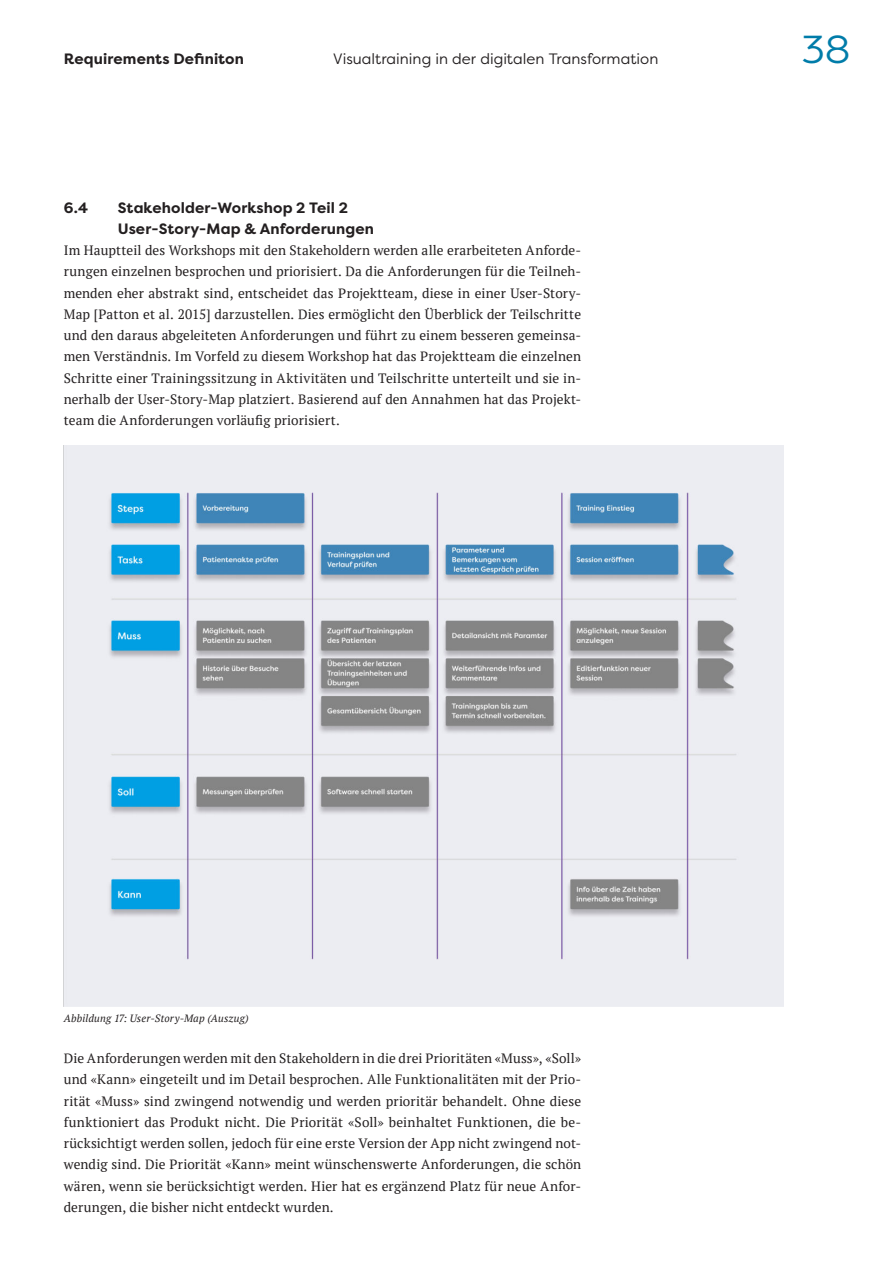
<style>
.page{position:relative;width:893px;height:1263px;background:#fff}
.page>*{position:absolute;margin:0;border:0;box-sizing:border-box;transform-origin:0 0}
.t1{font:39px "Filson Pro";color:#007ca9}
.t2{font:700 15px/21.3px "Filson Pro";letter-spacing:.005em;color:#231f20}
.t3{font:15px "Filson Pro";color:#231f20}
.t4{font:13.5px/21.3px "PT Serif";letter-spacing:.005em;color:#231f20;text-align:justify}
.t5{font:italic 10.5px "PT Serif";letter-spacing:.015em;color:#231f20}
</style>
<div class="page">
<img style="left:64px;top:446px;width:719px;height:561px">
<p class="t2" style="left:64px;top:48px;width:182px">Requirements Definiton</p>
<p class="t3" style="left:333px;top:53px;width:327px">Visualtraining in der digitalen Transformation</p>
<p class="t2" style="left:64px;top:197px;width:26px">6.4</p>
<p class="t2" style="left:118px;top:197px;width:258px">Stakeholder-Workshop 2 Teil 2<br>User-Story-Map &amp; Anforderungen</p>
<p class="t4" style="left:64px;top:240px;width:519px">Im Hauptteil des Workshops mit den Stakeholdern werden alle erarbeiteten Anforde&shy;rungen einzelnen besprochen und priorisiert. Da die Anforderungen für die Teilneh&shy;menden eher abstrakt sind, entscheidet das Projektteam, diese in einer User-Story-Map [Patton et al. 2015] darzustellen. Dies ermöglicht den Überblick der Teilschritte und den daraus abgeleiteten Anforderungen und führt zu einem besseren gemeinsa&shy;men Verständnis. Im Vorfeld zu diesem Workshop hat das Projektteam die einzelnen Schritte einer Trainingssitzung in Aktivitäten und Teilschritte unterteilt und sie in&shy;nerhalb der User-Story-Map platziert. Basierend auf den Annahmen hat das Projekt&shy;team die Anforderungen vorläufig priorisiert.</p>
<h1 class="t1" style="left:802px;top:29px;width:50px">38</h1>
<p class="t5" style="left:64px;top:1012px;width:187px">Abbildung 17: User-Story-Map (Auszug)</p>
<p class="t4" style="left:64px;top:1048px;width:519px">Die Anforderungen werden mit den Stakeholdern in die drei Prioritäten «Muss», «Soll» und «Kann» eingeteilt und im Detail besprochen. Alle Funktionalitäten mit der Prio&shy;rität «Muss» sind zwingend notwendig und werden prioritär behandelt. Ohne diese funktioniert das Produkt nicht. Die Priorität «Soll» beinhaltet Funktionen, die be&shy;rücksichtigt werden sollen, jedoch für eine erste Version der App nicht zwingend not&shy;wendig sind. Die Priorität «Kann» meint wünschenswerte Anforderungen, die schön wären, wenn sie berücksichtigt werden. Hier hat es ergänzend Platz für neue Anfor&shy;derungen, die bisher nicht entdeckt wurden.</p>
</div>
